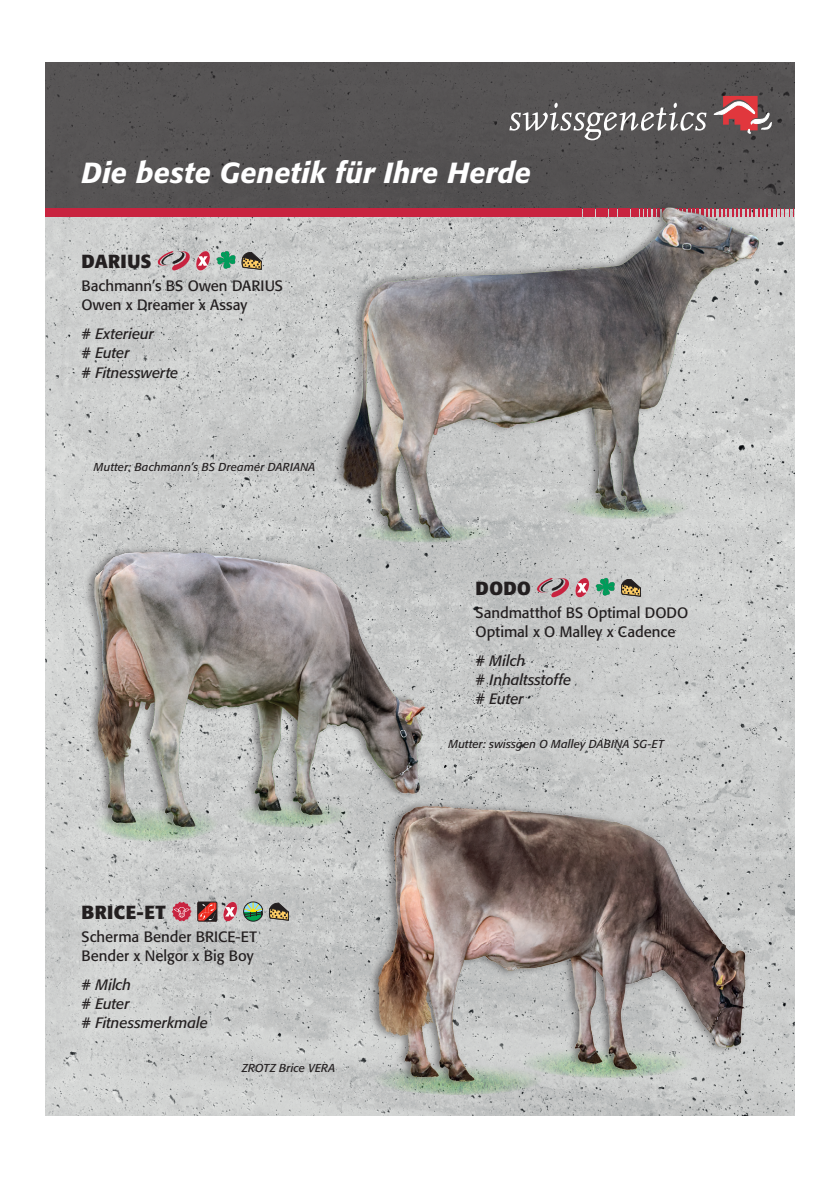
<style>
.page{position:relative;width:840px;height:1191px;background:#fff}
.page>*{position:absolute;margin:0;border:0;box-sizing:border-box;transform-origin:0 0}
.t1{font:italic 500 28.8px "Formata";letter-spacing:.01em;color:#fff}
.t2{font:700 18.8px "Formata";letter-spacing:.02em;color:#231f20}
.t3{font:14.8px/19.2px "Formata";color:#231f20}
.t4{font:italic 14.8px/19.2px "Formata";letter-spacing:.005em;color:#231f20}
.t5{font:italic 11.4px "Formata";letter-spacing:.01em;color:#231f20}
</style>
<div class="page">
<img style="left:45px;top:209px;width:749px;height:906px">
<div style="left:45px;top:62px;width:749px;height:147px;background:#565354"></div>
<div style="left:45px;top:209px;width:511px;height:8px;background:#c8233f"></div>
<svg style="left:765px;top:209px;width:28px;height:8px"></svg>
<svg style="left:509px;top:103px;width:197px;height:37px"></svg>
<svg style="left:713px;top:96px;width:58px;height:37px"></svg>
<img style="left:94px;top:838px;width:124px;height:3px">
<svg style="left:158px;top:251px;width:32px;height:19px"></svg>
<svg style="left:196px;top:251px;width:14px;height:19px"></svg>
<svg style="left:216px;top:251px;width:19px;height:19px"></svg>
<svg style="left:242px;top:252px;width:19px;height:17px"></svg>
<svg style="left:536px;top:578px;width:32px;height:19px"></svg>
<svg style="left:575px;top:578px;width:13px;height:19px"></svg>
<svg style="left:595px;top:578px;width:19px;height:19px"></svg>
<svg style="left:621px;top:579px;width:19px;height:17px"></svg>
<svg style="left:172px;top:902px;width:19px;height:19px"></svg>
<svg style="left:199px;top:904px;width:16px;height:15px"></svg>
<div style="left:197px;top:902px;width:20px;height:19px;border:1px solid #231f20"></div>
<svg style="left:223px;top:902px;width:14px;height:19px"></svg>
<svg style="left:243px;top:902px;width:20px;height:19px"></svg>
<div style="left:243px;top:902px;width:20px;height:19px;border:1px solid #231f20;border-radius:50%"></div>
<svg style="left:269px;top:903px;width:19px;height:17px"></svg>
<div style="left:333px;top:201px;width:428px;height:344px;background:#231f20;opacity:.5"></div>
<img style="left:337px;top:192px;width:428px;height:346px">
<img style="left:76px;top:541px;width:362px;height:297px">
<img style="left:363px;top:786px;width:393px;height:314px">
<h1 class="t1" style="left:81px;top:155px;width:451px">Die beste Genetik für Ihre Herde</h1>
<p class="t2" style="left:81px;top:249px;width:71px">DARIUS</p>
<p class="t3" style="left:81px;top:276px;width:203px">Bachmann’s BS Owen DARIUS<br>Owen x Dreamer x Assay</p>
<p class="t4" style="left:81px;top:324px;width:98px"># Exterieur<br># Euter<br># Fitnesswerte</p>
<p class="t5" style="left:94px;top:460px;width:223px">Mutter: Bachmann’s BS Dreamer DARIANA</p>
<p class="t2" style="left:81px;top:900px;width:86px">BRICE-ET</p>
<p class="t3" style="left:81px;top:926px;width:177px">Scherma Bender BRICE-ET<br>Bender x Nelgor x Big Boy</p>
<p class="t4" style="left:81px;top:975px;width:128px"># Milch<br># Euter<br># Fitnessmerkmale</p>
<p class="t5" style="left:242px;top:1061px;width:95px">ZROTZ Brice VERA</p>
<p class="t2" style="left:475px;top:576px;width:57px">DODO</p>
<p class="t3" style="left:475px;top:603px;width:214px">Sandmatthof BS Optimal DODO<br>Optimal x O Malley x Cadence</p>
<p class="t4" style="left:475px;top:651px;width:97px"># Milch<br># Inhaltsstoffe # Euter</p>
<p class="t5" style="left:448px;top:737px;width:217px">Mutter: swissgen O Malley DABINA SG-ET</p>
</div>
